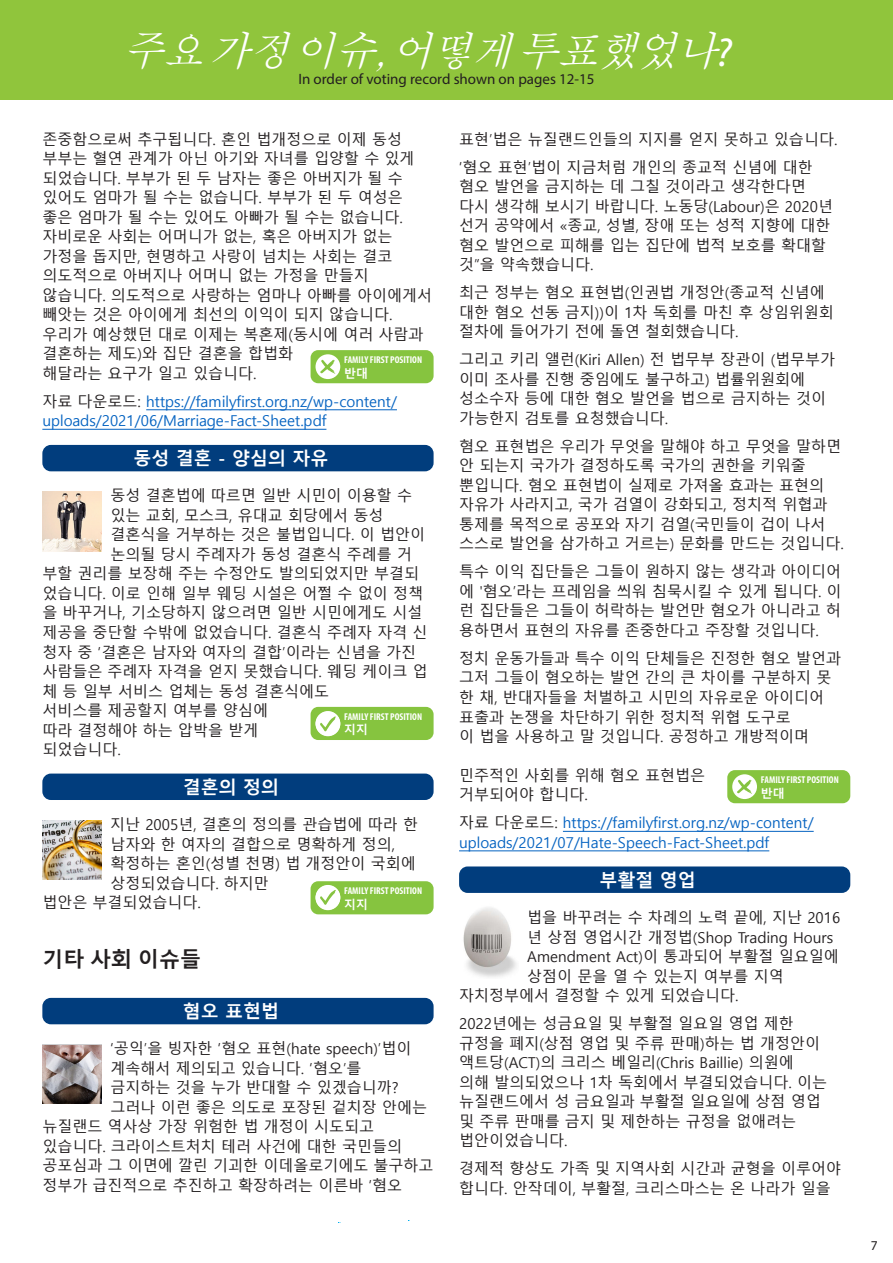
<style>
.page{position:relative;width:893px;height:1263px;background:#fff}
.page>*{position:absolute;margin:0;border:0;box-sizing:border-box;transform-origin:0 0}
.t1{font:italic 500 40.5px "Adobe Myungjo Std";color:#fff}
.Issues_H1{font:700 21px "Malgun Gothic";color:#231f20}
.ISSUES_H2{font:700 18px "Malgun Gothic";color:#fff}
.ISSUES_Body{font:15px/19.5px "Malgun Gothic";color:#231f20}
.ISSUES_Body-2{font:15px/19.5px "Malgun Gothic";color:#0563c1}
.ISSUES_copy{font:15px "Malgun Gothic";color:#231f20}
.t2{font:15px "Myriad Pro";color:#231f20}
.t3{font:13.5px "Myriad Pro";color:#231f20}
.ISSUES_Oppose_Support{font:700 12px "Malgun Gothic";color:#fff}
.t4{font:700 condensed 9.9px "Myriad Pro";color:#fff}
.s1{font-family:"Myriad Pro";font-weight:400}
.s2{color:#231f20}
</style>
<div class="page">
<hr style="left:146px;top:409px;width:251px;height:1px;background:#0563c1">
<hr style="left:42px;top:429px;width:284px;height:1px;background:#0563c1">
<div style="left:42px;top:445px;width:392px;height:26px;background:#013d7d;border-radius:9px"></div>
<div style="left:42px;top:773px;width:392px;height:27px;background:#013d7d;border-radius:9px"></div>
<div style="left:42px;top:998px;width:392px;height:26px;background:#013d7d;border-radius:9px"></div>
<img style="left:42px;top:492px;width:60px;height:59px">
<img style="left:42px;top:820px;width:60px;height:60px">
<img style="left:42px;top:1045px;width:60px;height:58px">
<hr style="left:563px;top:831px;width:251px;height:1px;background:#0563c1">
<hr style="left:459px;top:850px;width:310px;height:1px;background:#0563c1">
<div style="left:459px;top:866px;width:391px;height:27px;background:#013d7d;border-radius:9px"></div>
<img style="left:463px;top:907px;width:54px;height:70px">
<div style="left:0;top:0;width:893px;height:99px;background:#90c53c"></div>
<div style="left:311px;top:707px;width:123px;height:33px;background:#86c43f;border-radius:8px"></div>
<svg style="left:315px;top:711px;width:25px;height:25px"></svg>
<div style="left:311px;top:881px;width:123px;height:33px;background:#86c43f;border-radius:8px"></div>
<svg style="left:315px;top:885px;width:25px;height:25px"></svg>
<div style="left:311px;top:350px;width:123px;height:33px;background:#86c43f;border-radius:8px"></div>
<div style="left:315px;top:354px;width:25px;height:25px;background:#fff;border-radius:50%"></div>
<svg style="left:320px;top:360px;width:15px;height:14px"></svg>
<div style="left:727px;top:770px;width:123px;height:33px;background:#86c43f;border-radius:8px"></div>
<div style="left:732px;top:774px;width:25px;height:25px;background:#fff;border-radius:50%"></div>
<svg style="left:737px;top:780px;width:15px;height:14px"></svg>
<div style="left:316px;top:711px;width:24px;height:25px;background:#fff;border-radius:50%"></div>
<svg style="left:320px;top:716px;width:16px;height:15px"></svg>
<div style="left:316px;top:885px;width:24px;height:25px;background:#fff;border-radius:50%"></div>
<svg style="left:320px;top:890px;width:16px;height:15px"></svg>
<p class="t1" style="left:123px;top:30px;width:610px">주요 가정 이슈, 어떻게 투표했었나<span class="s1">?</span></p>
<p class="t2" style="left:298px;top:70px;width:298px">In order of voting record shown on pages 12-15</p>
<p class="ISSUES_Body" style="left:42px;top:130px;width:391px">존중함으로써 추구됩니다. 혼인 법개정으로 이제 동성 부부는 혈연 관계가 아닌 아기와 자녀를 입양할 수 있게 되었습니다. 부부가 된 두 남자는 좋은 아버지가 될 수 있어도 엄마가 될 수는 없습니다. 부부가 된 두 여성은 좋은 엄마가 될 수는 있어도 아빠가 될 수는 없습니다. 자비로운 사회는 어머니가 없는, 혹은 아버지가 없는 가정을 돕지만, 현명하고 사랑이 넘치는 사회는 결코 의도적으로 아버지나 어머니 없는 가정을 만들지 않습니다. 의도적으로 사랑하는 엄마나 아빠를 아이에게서 빼앗는 것은 아이에게 최선의 이익이 되지 않습니다. 우리가 예상했던 대로 이제는 복혼제(동시에 여러 사람과 결혼하는 제도)와 집단 결혼을 합법화<br>해달라는 요구가 일고 있습니다.</p>
<p class="ISSUES_Body-2" style="left:42px;top:392px;width:356px"><span class="s2">자료 다운로드:</span> https://familyfirst.org.nz/wp-content/ uploads/2021/06/Marriage-Fact-Sheet.pdf</p>
<p class="ISSUES_H2" style="left:134px;top:448px;width:196px">동성 결혼 - 양심의 자유</p>
<p class="ISSUES_Body" style="left:110px;top:487px;width:303px">동성 결혼법에 따르면 일반 시민이 이용할 수</p>
<p class="ISSUES_Body" style="left:110px;top:506px;width:274px">있는 교회, 모스크, 유대교 회당에서 동성</p>
<p class="ISSUES_Body" style="left:110px;top:526px;width:316px">결혼식을 거부하는 것은 불법입니다. 이 법안이</p>
<p class="ISSUES_Body" style="left:110px;top:545px;width:303px">논의될 당시 주례자가 동성 결혼식 주례를 거</p>
<p class="ISSUES_Body" style="left:42px;top:564px;width:378px">부할 권리를 보장해 주는 수정안도 발의되었지만 부결되</p>
<p class="ISSUES_Body" style="left:42px;top:584px;width:382px">었습니다. 이로 인해 일부 웨딩 시설은 어쩔 수 없이 정책</p>
<p class="ISSUES_Body" style="left:42px;top:604px;width:381px">을 바꾸거나, 기소당하지 않으려면 일반 시민에게도 시설</p>
<p class="ISSUES_Body" style="left:42px;top:623px;width:387px">제공을 중단할 수밖에 없었습니다. 결혼식 주례자 자격 신</p>
<p class="ISSUES_Body" style="left:42px;top:643px;width:375px">청자 중 ‘결혼은 남자와 여자의 결합’이라는 신념을 가진</p>
<p class="ISSUES_Body" style="left:42px;top:662px;width:387px">사람들은 주례자 자격을 얻지 못했습니다. 웨딩 케이크 업</p>
<p class="ISSUES_Body" style="left:42px;top:682px;width:288px">체 등 일부 서비스 업체는 동성 결혼식에도</p>
<p class="ISSUES_Body" style="left:42px;top:701px;width:227px">서비스를 제공할지 여부를 양심에</p>
<p class="ISSUES_Body" style="left:42px;top:721px;width:218px">따라 결정해야 하는 압박을 받게</p>
<p class="ISSUES_Body" style="left:42px;top:740px;width:80px">되었습니다.</p>
<p class="ISSUES_H2" style="left:183px;top:776px;width:98px">결혼의 정의</p>
<p class="ISSUES_copy" style="left:110px;top:816px;width:309px">지난 2005년, 결혼의 정의를 관습법에 따라 한</p>
<p class="ISSUES_copy" style="left:110px;top:836px;width:286px">남자와 한 여자의 결합으로 명확하게 정의,</p>
<p class="ISSUES_copy" style="left:110px;top:855px;width:307px">확정하는 혼인(성별 천명) 법 개정안이 국회에</p>
<p class="ISSUES_copy" style="left:110px;top:875px;width:160px">상정되었습니다. 하지만</p>
<p class="ISSUES_copy" style="left:42px;top:894px;width:160px">법안은 부결되었습니다.</p>
<p class="Issues_H1" style="left:42px;top:947px;width:160px">기타 사회 이슈들</p>
<p class="ISSUES_H2" style="left:183px;top:1001px;width:98px">혐오 표현법</p>
<p class="ISSUES_Body" style="left:110px;top:1039px;width:302px">‘공익’을 빙자한 ‘혐오 표현(hate speech)’법이</p>
<p class="ISSUES_Body" style="left:110px;top:1059px;width:253px">계속해서 제의되고 있습니다. ‘혐오’를</p>
<p class="ISSUES_Body" style="left:110px;top:1078px;width:290px">금지하는 것을 누가 반대할 수 있겠습니까?</p>
<p class="ISSUES_Body" style="left:110px;top:1098px;width:318px">그러나 이런 좋은 의도로 포장된 겉치장 안에는</p>
<p class="ISSUES_Body" style="left:42px;top:1117px;width:333px">뉴질랜드 역사상 가장 위험한 법 개정이 시도되고</p>
<p class="ISSUES_Body" style="left:42px;top:1137px;width:361px">있습니다. 크라이스트처치 테러 사건에 대한 국민들의</p>
<p class="ISSUES_Body" style="left:42px;top:1156px;width:393px">공포심과 그 이면에 깔린 기괴한 이데올로기에도 불구하고</p>
<p class="ISSUES_Body" style="left:42px;top:1176px;width:361px">정부가 급진적으로 추진하고 확장하려는 이른바 ‘혐오</p>
<p class="t4" style="left:344px;top:354px;width:79px">FAMILY FIRST POSITION</p>
<p class="ISSUES_Oppose_Support" style="left:344px;top:366px;width:25px">반대</p>
<p class="t4" style="left:344px;top:710px;width:79px">FAMILY FIRST POSITION</p>
<p class="ISSUES_Oppose_Support" style="left:344px;top:723px;width:25px">지지</p>
<p class="t4" style="left:344px;top:885px;width:79px">FAMILY FIRST POSITION</p>
<p class="ISSUES_Oppose_Support" style="left:344px;top:897px;width:25px">지지</p>
<p class="ISSUES_Body" style="left:459px;top:126px;width:380px;line-height:28px">표현’법은 뉴질랜드인들의 지지를 얻지 못하고 있습니다. ‘혐오 표현’법이 지금처럼 개인의 종교적 신념에 대한</p>
<p class="ISSUES_Body" style="left:459px;top:177px;width:375px">혐오 발언을 금지하는 데 그칠 것이라고 생각한다면 다시 생각해 보시기 바랍니다. 노동당(Labour)은 2020년 선거 공약에서 «종교, 성별, 장애 또는 성적 지향에 대한 혐오 발언으로 피해를 입는 집단에 법적 보호를 확대할 것”을 약속했습니다.</p>
<p class="ISSUES_Body" style="left:459px;top:283px;width:376px">최근 정부는 혐오 표현법(인권법 개정안(종교적 신념에 대한 혐오 선동 금지))이 1차 독회를 마친 후 상임위원회 절차에 들어가기 전에 돌연 철회했습니다.</p>
<p class="ISSUES_Body" style="left:459px;top:350px;width:378px">그리고 키리 앨런(Kiri Allen) 전 법무부 장관이 (법무부가 이미 조사를 진행 중임에도 불구하고) 법률위원회에 성소수자 등에 대한 혐오 발언을 법으로 금지하는 것이 가능한지 검토를 요청했습니다.</p>
<p class="ISSUES_Body" style="left:459px;top:437px;width:386px">혐오 표현법은 우리가 무엇을 말해야 하고 무엇을 말하면 안 되는지 국가가 결정하도록 국가의 권한을 키워줄 뿐입니다. 혐오 표현법이 실제로 가져올 효과는 표현의 자유가 사라지고, 국가 검열이 강화되고, 정치적 위협과 통제를 목적으로 공포와 자기 검열(국민들이 겁이 나서 스스로 발언을 삼가하고 거르는) 문화를 만드는 것입니다.</p>
<p class="ISSUES_Body" style="left:459px;top:562px;width:384px;text-align:justify">특수 이익 집단들은 그들이 원하지 않는 생각과 아이디어 에 '혐오’라는 프레임을 씌워 침묵시킬 수 있게 됩니다. 이 런 집단들은 그들이 허락하는 발언만 혐오가 아니라고 허 용하면서 표현의 자유를 존중한다고 주장할 것입니다.</p>
<p class="ISSUES_Body" style="left:459px;top:649px;width:383px">정치 운동가들과 특수 이익 단체들은 진정한 혐오 발언과 그저 그들이 혐오하는 발언 간의 큰 차이를 구분하지 못 한 채, 반대자들을 처벌하고 시민의 자유로운 아이디어 표출과 논쟁을 차단하기 위한 정치적 위협 도구로<br>이 법을 사용하고 말 것입니다. 공정하고 개방적이며</p>
<p class="ISSUES_Body" style="left:459px;top:766px;width:248px">민주적인 사회를 위해 혐오 표현법은 거부되어야 합니다.</p>
<p class="ISSUES_Body-2" style="left:459px;top:813px;width:356px"><span class="s2">자료 다운로드:</span> https://familyfirst.org.nz/wp-content/ uploads/2021/07/Hate-Speech-Fact-Sheet.pdf</p>
<p class="ISSUES_H2" style="left:599px;top:869px;width:98px">부활절 영업</p>
<p class="ISSUES_Body" style="left:527px;top:908px;width:315px">법을 바꾸려는 수 차례의 노력 끝에, 지난 2016</p>
<p class="ISSUES_Body" style="left:527px;top:928px;width:308px">년 상점 영업시간 개정법(Shop Trading Hours</p>
<p class="ISSUES_Body" style="left:527px;top:947px;width:313px">Amendment Act)이 통과되어 부활절 일요일에</p>
<p class="ISSUES_Body" style="left:527px;top:967px;width:258px">상점이 문을 열 수 있는지 여부를 지역</p>
<p class="ISSUES_Body" style="left:459px;top:986px;width:281px">자치정부에서 결정할 수 있게 되었습니다.</p>
<p class="ISSUES_Body" style="left:459px;top:1014px;width:369px">2022년에는 성금요일 및 부활절 일요일 영업 제한 규정을 폐지(상점 영업 및 주류 판매)하는 법 개정안이 액트당(ACT)의 크리스 베일리(Chris Baillie) 의원에 의해 발의되었으나 1차 독회에서 부결되었습니다. 이는 뉴질랜드에서 성 금요일과 부활절 일요일에 상점 영업 및 주류 판매를 금지 및 제한하는 규정을 없애려는 법안이었습니다.</p>
<p class="ISSUES_Body" style="left:459px;top:1159px;width:383px">경제적 향상도 가족 및 지역사회 시간과 균형을 이루어야 합니다. 안작데이, 부활절, 크리스마스는 온 나라가 일을</p>
<p class="t4" style="left:761px;top:774px;width:79px">FAMILY FIRST POSITION</p>
<p class="ISSUES_Oppose_Support" style="left:761px;top:786px;width:26px">반대</p>
<p class="t3" style="left:871px;top:1237px;width:8px">7</p>
</div>
